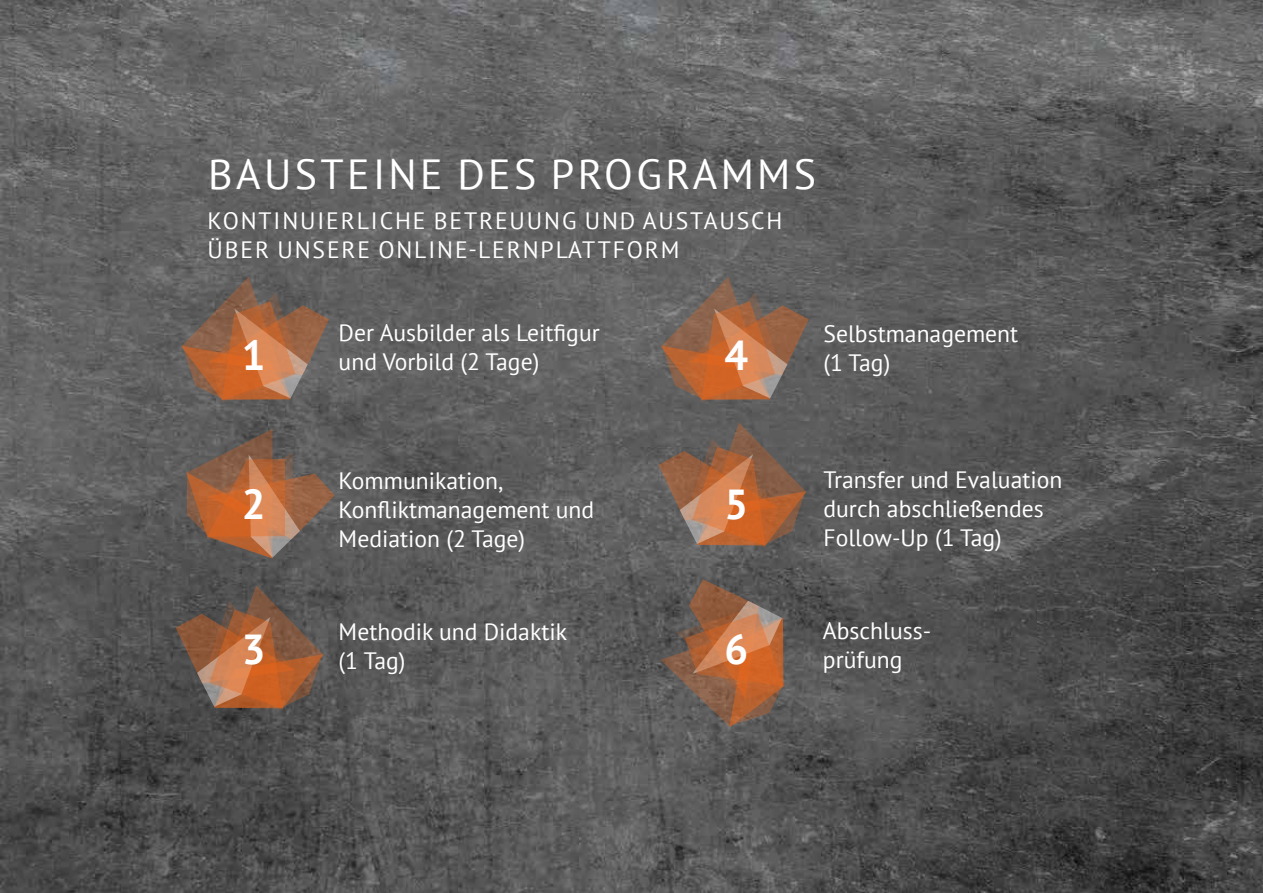
<style>
.page{position:relative;width:1263px;height:893px;background:#fff}
.page>*{position:absolute;margin:0;border:0;box-sizing:border-box;transform-origin:0 0}
.t1{font:42px "PT Sans";letter-spacing:.08em;color:#fff}
.t2{font:700 41.85px "PT Sans";color:#fff}
.t3{font:23.7px/29.1px "PT Sans";color:#fff}
.t4{font:23.7px/29.1px "PT Sans";letter-spacing:.08em;color:#fff}
</style>
<div class="page">
<img style="left:0;top:0;width:1263px;height:893px">
<svg style="left:181px;top:277px;width:148px;height:125px;background:#916750"></svg>
<svg style="left:186px;top:429px;width:149px;height:129px;background:#8c644d"></svg>
<svg style="left:176px;top:585px;width:148px;height:125px;background:#865d45"></svg>
<svg style="left:660px;top:277px;width:149px;height:125px;background:#926951"></svg>
<svg style="left:658px;top:422px;width:149px;height:126px;background:#8e654e"></svg>
<svg style="left:660px;top:579px;width:126px;height:149px;background:#8c634b"></svg>
<h1 class="t1" style="left:208px;top:147px;width:609px">BAUSTEINE DES PROGRAMMS</h1>
<p class="t4" style="left:208px;top:206px;width:576px">KONTINUIERLICHE BETREUUNG UND AUSTAUSCH<br>ÜBER UNSERE ONLINE-LERNPLATTFORM</p>
<h2 class="t2" style="left:242px;top:327px;width:25px">1</h2>
<p class="t3" style="left:339px;top:318px;width:263px">Der Ausbilder als Leitfigur und Vorbild (2 Tage)</p>
<h2 class="t2" style="left:724px;top:327px;width:25px">4</h2>
<p class="t3" style="left:823px;top:319px;width:196px">Selbstmanagement (1 Tag)</p>
<h2 class="t2" style="left:242px;top:477px;width:25px">2</h2>
<h2 class="t2" style="left:242px;top:622px;width:25px">3</h2>
<p class="t3" style="left:339px;top:465px;width:257px">Kommunikation,<br>Konfliktmanagement und<br>Mediation (2 Tage)</p>
<p class="t3" style="left:339px;top:617px;width:230px">Methodik und Didaktik (1 Tag)</p>
<h2 class="t2" style="left:724px;top:477px;width:25px">5</h2>
<h2 class="t2" style="left:724px;top:622px;width:25px">6</h2>
<p class="t3" style="left:823px;top:465px;width:240px">Transfer und Evaluation durch abschließendes<br>Follow-Up (1 Tag)</p>
<p class="t3" style="left:823px;top:616px;width:110px">Abschluss&shy;prüfung</p>
</div>
